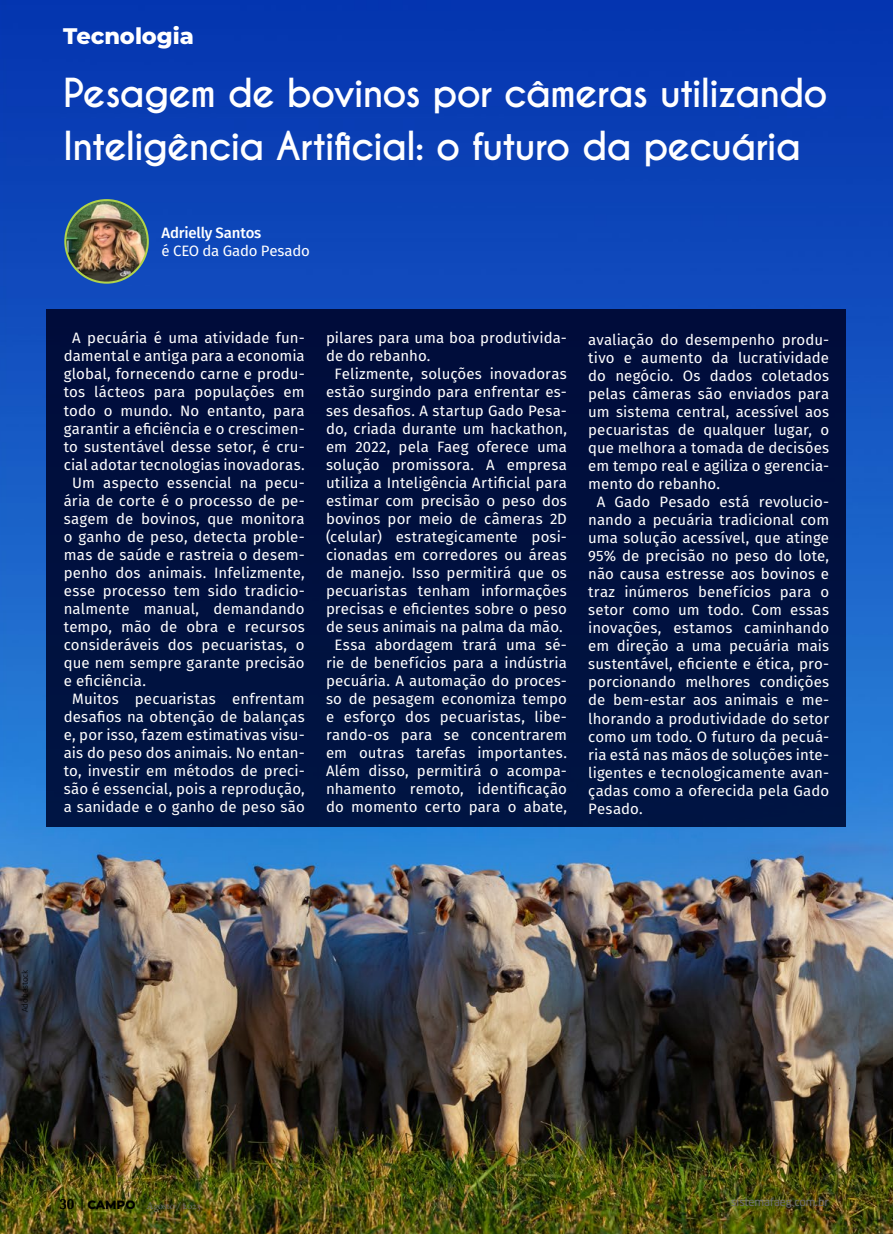
<style>
.page{position:relative;width:893px;height:1234px;background:#fff}
.page>*{position:absolute;margin:0;border:0;box-sizing:border-box;transform-origin:0 0}
.t1{font:700 37.5px/53.2px "Caviar Dreams";letter-spacing:-.035em;color:#fff}
.t2{font:800 22.5px "Montserrat";color:#fff}
.t3{font:15px "Fira Sans";letter-spacing:.005em;color:#fff}
.t4{font:15px "Fira Sans";letter-spacing:-.02em;color:#fff}
.t5{font:500 15px "Fira Sans";letter-spacing:-.015em;color:#fff}
.t6{font:10.5px "EB Garamond 12";letter-spacing:-.01em;color:#6d6e71}
.t7{font:10.5px "Clan OSF News";letter-spacing:-.01em;color:#6d6e71}
.t8{font:300 8.25px "Fira Sans";color:#000}
.s1{font-family:"Droid Serif";font-weight:700;font-size:13.5px;color:#000}
.s2{font-family:"Clan OSF News";font-size:12px;color:#000}
.s3{font-family:"Montserrat";font-weight:800;font-size:12px;color:#000}
</style>
<div class="page">
<img style="left:0;top:0;width:893px;height:1233px">
<div style="left:47px;top:309px;width:799px;height:518px;background:#00103f"></div>
<img style="left:65px;top:200px;width:83px;height:82px;border-radius:41px">
<div style="left:64px;top:199px;width:85px;height:84px;border:2px solid #b1d34a;border-radius:50%"></div>
<h2 class="t2" style="left:63px;top:19px;width:132px">Tecnologia</h2>
<h1 class="t1" style="left:63px;top:67px;width:766px">Pesagem de bovinos por câmeras utilizando<br>Inteligência Artificial: o futuro da pecuária</h1>
<p class="t5" style="left:162px;top:221px;width:101px">Adrielly Santos</p>
<p class="t4" style="left:162px;top:240px;width:150px">é CEO da Gado Pesado</p>
<p class="t3" style="left:72px;top:327px;width:234px">A pecuária é uma atividade fun-</p>
<p class="t3" style="left:64px;top:345px;width:242px">damental e antiga para a economia</p>
<p class="t3" style="left:64px;top:363px;width:242px">global, fornecendo carne e produ-</p>
<p class="t3" style="left:64px;top:381px;width:242px">tos lácteos para populações em</p>
<p class="t3" style="left:64px;top:399px;width:242px">todo o mundo. No entanto, para</p>
<p class="t3" style="left:64px;top:417px;width:242px">garantir a eficiência e o crescimen-</p>
<p class="t3" style="left:64px;top:435px;width:242px">to sustentável desse setor, é cru-</p>
<p class="t3" style="left:64px;top:453px;width:242px">cial adotar tecnologias inovadoras.</p>
<p class="t3" style="left:72px;top:471px;width:234px">Um aspecto essencial na pecu-</p>
<p class="t3" style="left:64px;top:489px;width:242px">ária de corte é o processo de pe-</p>
<p class="t3" style="left:64px;top:507px;width:242px">sagem de bovinos, que monitora</p>
<p class="t3" style="left:64px;top:525px;width:242px">o ganho de peso, detecta proble-</p>
<p class="t3" style="left:64px;top:543px;width:242px">mas de saúde e rastreia o desem-</p>
<p class="t3" style="left:64px;top:561px;width:242px">penho dos animais. Infelizmente,</p>
<p class="t3" style="left:64px;top:579px;width:242px">esse processo tem sido tradicio-</p>
<p class="t3" style="left:64px;top:597px;width:242px">nalmente manual, demandando</p>
<p class="t3" style="left:64px;top:615px;width:242px">tempo, mão de obra e recursos</p>
<p class="t3" style="left:64px;top:633px;width:242px">consideráveis dos pecuaristas, o</p>
<p class="t3" style="left:64px;top:651px;width:242px">que nem sempre garante precisão</p>
<p class="t3" style="left:64px;top:669px;width:84px">e eficiência.</p>
<p class="t3" style="left:72px;top:687px;width:234px">Muitos pecuaristas enfrentam</p>
<p class="t3" style="left:64px;top:705px;width:242px">desafios na obtenção de balanças</p>
<p class="t3" style="left:64px;top:723px;width:242px">e, por isso, fazem estimativas visu-</p>
<p class="t3" style="left:64px;top:741px;width:242px">ais do peso dos animais. No entan-</p>
<p class="t3" style="left:64px;top:759px;width:242px">to, investir em métodos de preci-</p>
<p class="t3" style="left:64px;top:777px;width:242px">são é essencial, pois a reprodução,</p>
<p class="t3" style="left:64px;top:795px;width:242px">a sanidade e o ganho de peso são</p>
<p class="t3" style="left:326px;top:327px;width:242px">pilares para uma boa produtivida-</p>
<p class="t3" style="left:326px;top:345px;width:106px">de do rebanho.</p>
<p class="t3" style="left:334px;top:363px;width:234px">Felizmente, soluções inovadoras</p>
<p class="t3" style="left:326px;top:381px;width:242px">estão surgindo para enfrentar es-</p>
<p class="t3" style="left:326px;top:399px;width:242px">ses desafios. A startup Gado Pesa-</p>
<p class="t3" style="left:326px;top:417px;width:242px">do, criada durante um hackathon,</p>
<p class="t3" style="left:326px;top:435px;width:242px">em 2022, pela Faeg oferece uma</p>
<p class="t3" style="left:326px;top:453px;width:242px">solução promissora. A empresa</p>
<p class="t3" style="left:326px;top:471px;width:242px">utiliza a Inteligência Artificial para</p>
<p class="t3" style="left:326px;top:489px;width:242px">estimar com precisão o peso dos</p>
<p class="t3" style="left:326px;top:507px;width:242px">bovinos por meio de câmeras 2D</p>
<p class="t3" style="left:326px;top:525px;width:242px">(celular) estrategicamente posi-</p>
<p class="t3" style="left:326px;top:543px;width:242px">cionadas em corredores ou áreas</p>
<p class="t3" style="left:326px;top:561px;width:242px">de manejo. Isso permitirá que os</p>
<p class="t3" style="left:326px;top:579px;width:242px">pecuaristas tenham informações</p>
<p class="t3" style="left:326px;top:597px;width:242px">precisas e eficientes sobre o peso</p>
<p class="t3" style="left:326px;top:615px;width:238px">de seus animais na palma da mão.</p>
<p class="t3" style="left:334px;top:633px;width:234px">Essa abordagem trará uma sé-</p>
<p class="t3" style="left:326px;top:651px;width:242px">rie de benefícios para a indústria</p>
<p class="t3" style="left:326px;top:669px;width:242px">pecuária. A automação do proces-</p>
<p class="t3" style="left:326px;top:687px;width:242px">so de pesagem economiza tempo</p>
<p class="t3" style="left:326px;top:705px;width:242px">e esforço dos pecuaristas, libe-</p>
<p class="t3" style="left:326px;top:723px;width:242px">rando-os para se concentrarem</p>
<p class="t3" style="left:326px;top:741px;width:242px">em outras tarefas importantes.</p>
<p class="t3" style="left:326px;top:759px;width:242px">Além disso, permitirá o acompa-</p>
<p class="t3" style="left:326px;top:777px;width:242px">nhamento remoto, identificação</p>
<p class="t3" style="left:326px;top:795px;width:242px">do momento certo para o abate,</p>
<p class="t3" style="left:588px;top:328px;width:242px">avaliação do desempenho produ-</p>
<p class="t3" style="left:588px;top:346px;width:242px">tivo e aumento da lucratividade</p>
<p class="t3" style="left:588px;top:364px;width:242px">do negócio. Os dados coletados</p>
<p class="t3" style="left:588px;top:382px;width:242px">pelas câmeras são enviados para</p>
<p class="t3" style="left:588px;top:400px;width:242px">um sistema central, acessível aos</p>
<p class="t3" style="left:588px;top:418px;width:242px">pecuaristas de qualquer lugar, o</p>
<p class="t3" style="left:588px;top:436px;width:242px">que melhora a tomada de decisões</p>
<p class="t3" style="left:588px;top:454px;width:242px">em tempo real e agiliza o gerencia-</p>
<p class="t3" style="left:588px;top:472px;width:133px">mento do rebanho.</p>
<p class="t3" style="left:597px;top:490px;width:234px">A Gado Pesado está revolucio-</p>
<p class="t3" style="left:588px;top:508px;width:242px">nando a pecuária tradicional com</p>
<p class="t3" style="left:588px;top:526px;width:242px">uma solução acessível, que atinge</p>
<p class="t3" style="left:588px;top:544px;width:242px">95% de precisão no peso do lote,</p>
<p class="t3" style="left:588px;top:562px;width:242px">não causa estresse aos bovinos e</p>
<p class="t3" style="left:588px;top:580px;width:242px">traz inúmeros benefícios para o</p>
<p class="t3" style="left:588px;top:598px;width:242px">setor como um todo. Com essas</p>
<p class="t3" style="left:588px;top:616px;width:242px">inovações, estamos caminhando</p>
<p class="t3" style="left:588px;top:634px;width:242px">em direção a uma pecuária mais</p>
<p class="t3" style="left:588px;top:652px;width:242px">sustentável, eficiente e ética, pro-</p>
<p class="t3" style="left:588px;top:670px;width:242px">porcionando melhores condições</p>
<p class="t3" style="left:588px;top:688px;width:242px">de bem-estar aos animais e me-</p>
<p class="t3" style="left:588px;top:706px;width:242px">lhorando a produtividade do setor</p>
<p class="t3" style="left:588px;top:724px;width:242px">como um todo. O futuro da pecuá-</p>
<p class="t3" style="left:588px;top:742px;width:242px">ria está nas mãos de soluções inte-</p>
<p class="t3" style="left:588px;top:760px;width:242px">ligentes e tecnologicamente avan-</p>
<p class="t3" style="left:588px;top:778px;width:242px">çadas como a oferecida pela Gado</p>
<p class="t3" style="left:588px;top:796px;width:56px">Pesado.</p>
<p class="t8" style="left:19px;top:1012px;width:44px;rotate:-90deg">Adobestock</p>
<p class="t6" style="left:60px;top:1198px;width:143px"><span class="s1">30</span> <span class="s2">|</span> <span class="s3">CAMPO</span> Agosto / 2023</p>
<p class="t7" style="left:731px;top:1195px;width:100px">sistemafaeg.com.br</p>
<p class="t6" style="left:175px;top:1198px;width:25px">/ 2023</p>
</div>
